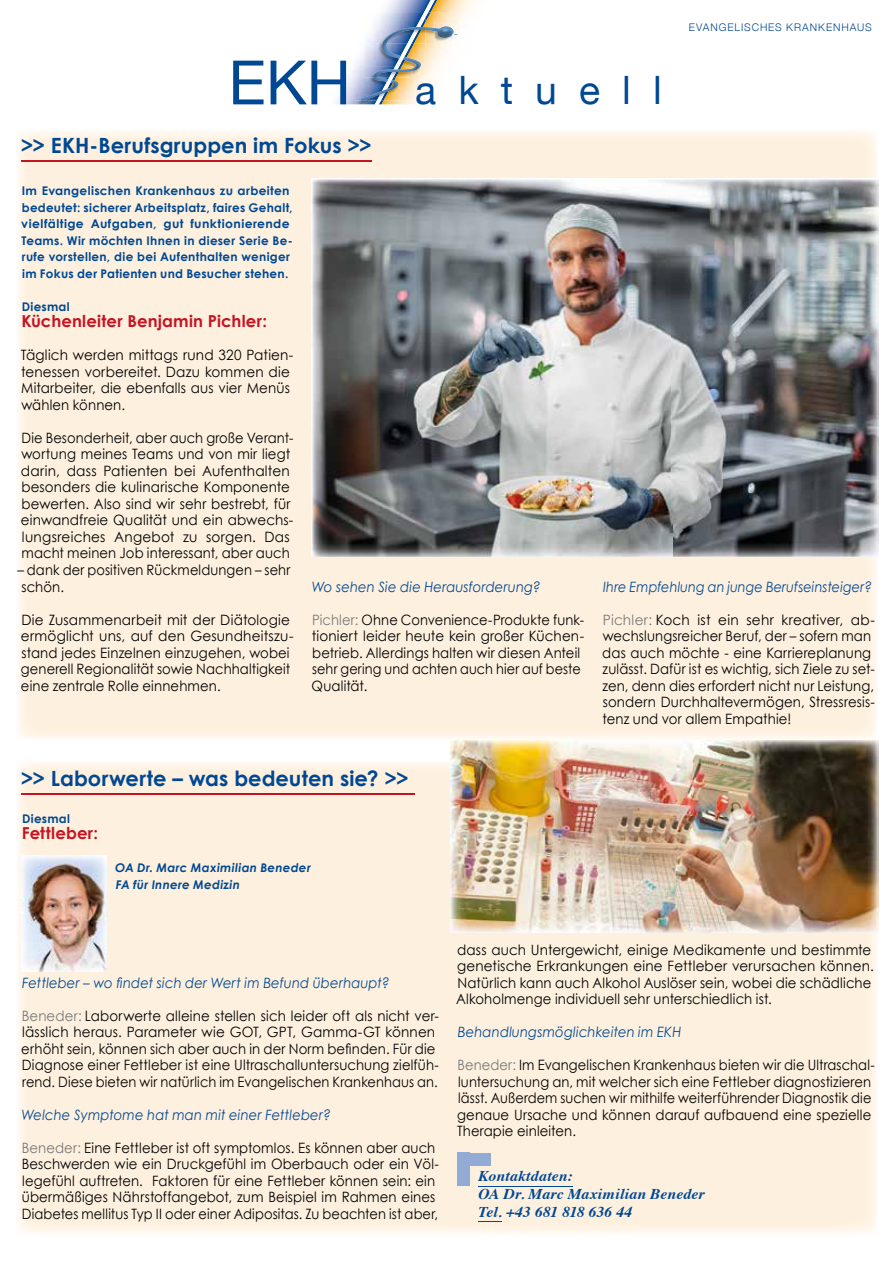
<style>
.page{position:relative;width:893px;height:1263px;background:#fff}
.page>*{position:absolute;margin:0;border:0;box-sizing:border-box;transform-origin:0 0}
.t1{font:39.15px "Helvetica Neue";letter-spacing:.565em;color:#004893}
.t2{font:700 21px "Century Gothic";letter-spacing:.005em;color:#004893}
.t3{font:700 16.5px "Century Gothic";letter-spacing:.01em;color:#c51423}
.t4{font:italic 700 15px/18px "Times";letter-spacing:.01em;color:#004893;scale:1.05 1}
.t5{font:14.25px/16.5px "Century Gothic";letter-spacing:.01em;color:#000;scale:.92 1}
.t6{font:14.25px/16.5px "Century Gothic";letter-spacing:.01em;color:#000;scale:.96 1}
.t7{font:14.25px/16.5px "Century Gothic";letter-spacing:.01em;color:#000;scale:.95 1}
.t8{font:14.25px/16.5px "Century Gothic";letter-spacing:.01em;color:#000;scale:.94 1}
.t9{font:14.25px/16.5px "Century Gothic";letter-spacing:.01em;color:#000;scale:.93 1}
.t10{font:italic 14.25px "Century Gothic";letter-spacing:.005em;color:#004893;scale:.93 1}
.t11{font:italic 14.25px "Century Gothic";letter-spacing:.005em;color:#004893;scale:.9 1}
.t12{font:700 12px/16.5px "Century Gothic";letter-spacing:.025em;color:#004893}
.t13{font:italic 700 12px/16.5px "Century Gothic";letter-spacing:.025em;color:#004893}
.t14{font:300 10.5px "Helvetica Neue";letter-spacing:.085em;color:#004893}
.s1{font-size:61.2px}
.s2{color:#787878}
</style>
<div class="page">
<div style="left:18px;top:762px;width:860px;height:471px;background:#fef0de"></div>
<img style="left:336px;top:0;width:139px;height:104px">
<hr style="left:21px;top:793px;width:394px;height:1px;background:#c51423">
<div style="left:18px;top:131px;width:859px;height:608px;background:#fef0de"></div>
<hr style="left:21px;top:160px;width:351px;height:1px;background:#c51423">
<img style="left:21px;top:856px;width:85px;height:115px">
<div style="left:457px;top:1153px;width:13px;height:33px;background:#92abd5"></div>
<div style="left:457px;top:1153px;width:33px;height:12px;background:#92abd5"></div>
<hr style="left:478px;top:1186px;width:95px;height:1px;background:#004893">
<svg style="left:478px;top:1222px;width:24px;height:1px"></svg>
<img style="left:312px;top:179px;width:566px;height:377px">
<img style="left:451px;top:740px;width:427px;height:192px">
<h1 class="t1" style="left:228px;top:62px;width:435px"><span class="s1">EKH</span> aktuell</h1>
<p class="t14" style="left:689px;top:19px;width:184px">EVANGELISCHES KRANKENHAUS</p>
<h2 class="t2" style="left:21px;top:132px;width:352px">&gt;&gt; EKH-Berufsgruppen im Fokus &gt;&gt;</h2>
<p class="t12" style="left:21px;top:183px;width:273px">Im Evangelischen Krankenhaus zu arbeiten bedeutet: sicherer Arbeitsplatz, faires Gehalt, vielfältige Aufgaben, gut funktionierende Teams. Wir möchten Ihnen in dieser Serie Be&shy;rufe vorstellen, die bei Aufenthalten weniger im Fokus der Patienten und Besucher stehen.</p>
<p class="t12" style="left:22px;top:298px;width:50px">Diesmal</p>
<p class="t3" style="left:21px;top:311px;width:247px">Küchenleiter Benjamin Pichler:</p>
<p class="t7" style="left:21px;top:347px;width:289px">Täglich werden mittags rund 320 Patien&shy;tenessen vorbereitet. Dazu kommen die Mitarbeiter, die ebenfalls aus vier Menüs wählen können.</p>
<p class="t5" style="left:21px;top:429px;width:298px">Die Besonderheit, aber auch große Verant&shy;wortung meines Teams und von mir liegt darin, dass Patienten bei Aufenthalten besonders die kulinarische Komponente bewerten. Also sind wir sehr bestrebt, für einwandfreie Qualität und ein abwechs&shy;lungsreiches Angebot zu sorgen. Das macht meinen Job interessant, aber auch</p>
<p class="t5" style="left:17px;top:561px;width:298px">– dank der positiven Rückmeldungen – sehr schön.</p>
<p class="t6" style="left:21px;top:611px;width:285px">Die Zusammenarbeit mit der Diätologie ermöglicht uns, auf den Gesundheitszu&shy;stand jedes Einzelnen einzugehen, wobei generell Regionalität sowie Nachhaltigkeit eine zentrale Rolle einnehmen.</p>
<p class="t10" style="left:312px;top:578px;width:248px">Wo sehen Sie die Herausforderung?</p>
<p class="t5" style="left:312px;top:611px;width:298px"><span class="s2">Pichler:</span> Ohne Convenience-Produkte funk&shy;tioniert leider heute kein großer Küchen&shy;betrieb. Allerdings halten wir diesen Anteil sehr gering und achten auch hier auf beste Qualität.</p>
<h2 class="t2" style="left:21px;top:765px;width:390px">&gt;&gt; Laborwerte – was bedeuten sie? &gt;&gt;</h2>
<p class="t12" style="left:22px;top:810px;width:50px">Diesmal</p>
<p class="t3" style="left:22px;top:823px;width:78px">Fettleber:</p>
<p class="t13" style="left:115px;top:859px;width:197px">OA Dr. Marc Maximilian Beneder<br>FA für Innere Medizin</p>
<p class="t11" style="left:603px;top:578px;width:300px">Ihre Empfehlung an junge Berufseinsteiger?</p>
<p class="t6" style="left:602px;top:611px;width:285px"><span class="s2">Pichler:</span> Koch ist ein sehr kreativer, ab&shy;wechslungsreicher Beruf, der – sofern man das auch möchte - eine Karriereplanung zulässt. Dafür ist es wichtig, sich Ziele zu set&shy;zen, denn dies erfordert nicht nur Leistung, sondern Durchhaltevermögen, Stressresis&shy;tenz und vor allem Empathie!</p>
<p class="t10" style="left:22px;top:974px;width:397px">Fettleber – wo findet sich der Wert im Befund überhaupt?</p>
<p class="t8" style="left:21px;top:1007px;width:446px"><span class="s2">Beneder:</span> Laborwerte alleine stellen sich leider oft als nicht ver&shy;lässlich heraus. Parameter wie GOT, GPT, Gamma-GT können erhöht sein, können sich aber auch in der Norm befinden. Für die Diagnose einer Fettleber ist eine Ultraschalluntersuchung zielfüh&shy;rend. Diese bieten wir natürlich im Evangelischen Krankenhaus an.</p>
<p class="t10" style="left:21px;top:1106px;width:335px">Welche Symptome hat man mit einer Fettleber?</p>
<p class="t9" style="left:22px;top:1139px;width:450px"><span class="s2">Beneder:</span> Eine Fettleber ist oft symptomlos. Es können aber auch Beschwerden wie ein Druckgefühl im Oberbauch oder ein Völ&shy;legefühl auftreten. Faktoren für eine Fettleber können sein: ein übermäßiges Nährstoffangebot, zum Beispiel im Rahmen eines Diabetes mellitus Typ II oder einer Adipositas. Zu beachten ist aber,</p>
<p class="t7" style="left:456px;top:941px;width:441px">dass auch Untergewicht, einige Medikamente und bestimmte genetische Erkrankungen eine Fettleber verursachen können.<br>Natürlich kann auch Alkohol Auslöser sein, wobei die schädliche Alkoholmenge individuell sehr unter schiedlich ist.</p>
<p class="t10" style="left:458px;top:1023px;width:242px">Behandlungsmöglichkeiten im EKH</p>
<p class="t5" style="left:457px;top:1056px;width:456px"><span class="s2">Beneder:</span> Im Evangelischen Krankenhaus bieten wir die Ultraschal&shy;luntersuchung an, mit welcher sich eine Fettleber diagnostizieren lässt. Außerdem suchen wir mithilfe weiterführender Diagnostik die genaue Ursache und können darauf aufbauend eine spezielle Therapie einleiten.</p>
<p class="t4" style="left:478px;top:1166px;width:217px">Kontaktdaten:<br>OA Dr. Marc Maximilian Beneder<br>Tel. +43 681 818 636 44</p>
</div>
